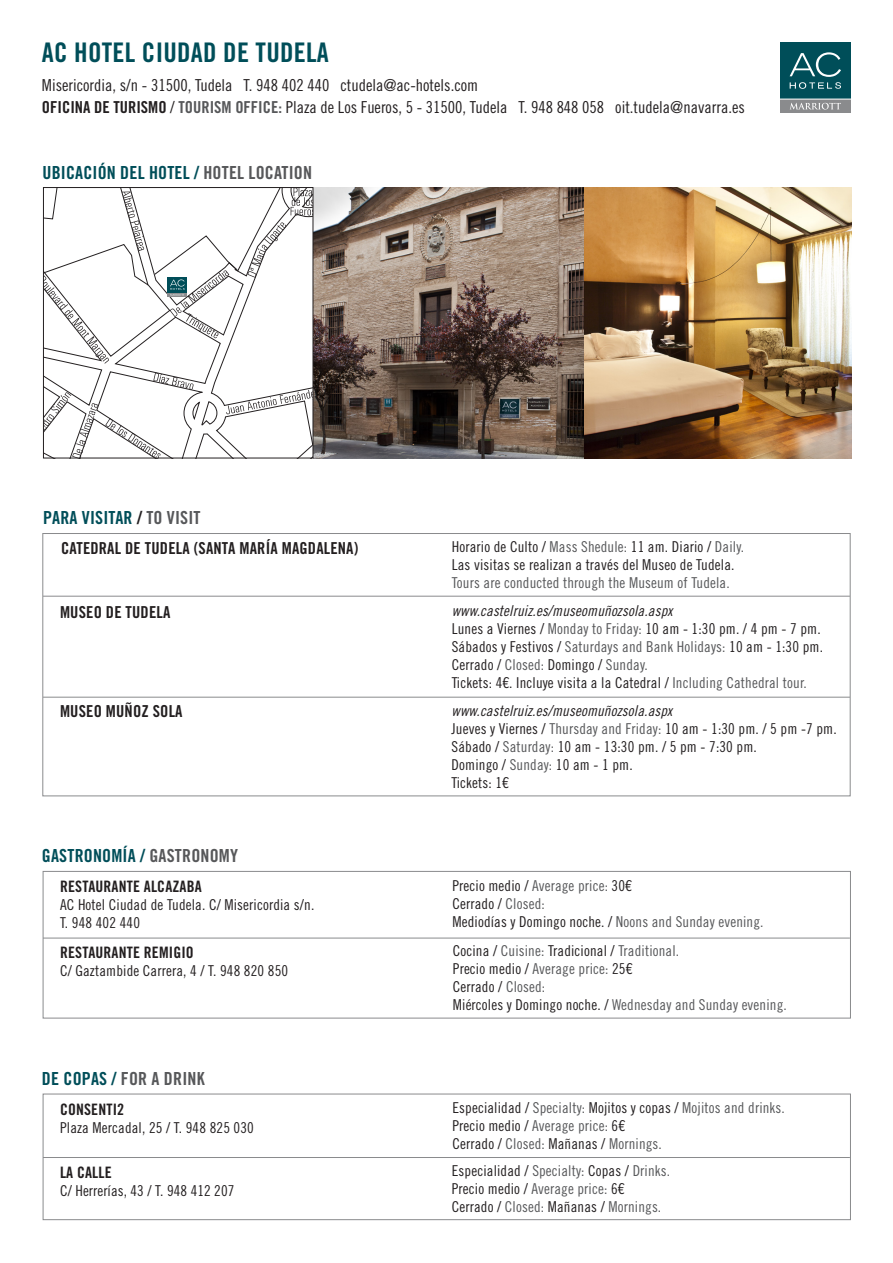
<style>
.page{position:relative;width:893px;height:1263px;background:#fff}
.page>*{position:absolute;margin:0;border:0;box-sizing:border-box;transform-origin:0 0}
.t1{font:27px "Trade Gothic LT Std Bd Cn 20";letter-spacing:.01em;color:#004e59}
.t2{font:18px "Trade Gothic LT Std Bd Cn 20";letter-spacing:.01em;color:#004e59}
.t3{font:18px "Trade Gothic LT Std Bd Cn 20";letter-spacing:.01em;color:#57585a}
.t4{font:16.5px "Trade Gothic LT Std Cn 18";color:#231f20}
.t5{font:16.5px "Trade Gothic LT Std Bd Cn 20";letter-spacing:.01em;color:#231f20}
.t6{font:15.75px "Trade Gothic LT Std Bd Cn 20";letter-spacing:.01em;color:#231f20}
.t7{font:15px "Trade Gothic LT Std Cn 18";letter-spacing:.01em;color:#231f20}
.t8{font:15px "Trade Gothic LT Std Cn 18";letter-spacing:.01em;color:#57585a}
.t9{font:15px "Trade Gothic LT Std Cn 18 Obl";letter-spacing:.01em;color:#231f20}
.s1{font-family:"Trade Gothic LT Std Bd Cn 20"}
.s2{font-family:"Trade Gothic LT Std Bd Cn 20";color:#57585a}
.s3{color:#57585a}
.s4{color:#231f20}
.s5{color:#004e59}
</style>
<div class="page">
<div style="left:42px;top:533px;width:808px;height:263px;border:1px solid #8a8b8d"></div>
<hr style="left:43px;top:596px;width:807px;height:1px;background:#8a8b8d">
<hr style="left:43px;top:697px;width:807px;height:1px;background:#8a8b8d">
<div style="left:780px;top:42px;width:70px;height:57px;background:#004e59"></div>
<svg style="left:790px;top:52px;width:51px;height:37px"></svg>
<div style="left:780px;top:99px;width:70px;height:14px;background:#8a8b8d"></div>
<svg style="left:790px;top:103px;width:51px;height:7px"></svg>
<hr style="left:777px;top:99px;width:78px;height:1px;background:#fff">
<img style="left:313px;top:187px;width:538px;height:271px">
<svg style="left:45px;top:364px;width:266px;height:92px"></svg>
<svg style="left:45px;top:392px;width:53px;height:64px"></svg>
<svg style="left:105px;top:418px;width:55px;height:38px"></svg>
<svg style="left:153px;top:372px;width:41px;height:18px"></svg>
<svg style="left:226px;top:390px;width:85px;height:24px"></svg>
<svg style="left:45px;top:189px;width:266px;height:175px"></svg>
<div style="left:43px;top:187px;width:270px;height:271px;border:1px solid #231f20"></div>
<div style="left:43px;top:871px;width:808px;height:147px;border:1px solid #8a8b8d"></div>
<hr style="left:43px;top:938px;width:807px;height:1px;background:#8a8b8d">
<div style="left:43px;top:1094px;width:808px;height:126px;border:1px solid #8a8b8d"></div>
<hr style="left:43px;top:1157px;width:807px;height:1px;background:#8a8b8d">
<p class="t1" style="left:42px;top:36px;width:288px">AC HOTEL CIUDAD DE TUDELA</p>
<p class="t4" style="left:42px;top:75px;width:438px">Misericordia, s/n - 31500, Tudela T. 948 402 440 ctudela@ac-hotels.com</p>
<p class="t4" style="left:42px;top:97px;width:704px"><span class="s1">OFICINA DE TURISMO</span> / <span class="s2">TOURISM OFFICE:</span> Plaza de Los Fueros, 5 - 31500, Tudela T. 948 848 058 oit.tudela@navarra.es</p>
<p class="t2" style="left:43px;top:161px;width:271px">UBICACIÓN DEL HOTEL / <span class="s3">HOTEL LOCATION</span></p>
<p class="t2" style="left:43px;top:507px;width:159px">PARA VISITAR <span class="s4">/</span> <span class="s3">TO VISIT</span></p>
<p class="t5" style="left:61px;top:538px;width:299px">CATEDRAL DE TUDELA (SANTA MARÍA MAGDALENA)</p>
<p class="t5" style="left:60px;top:602px;width:112px">MUSEO DE TUDELA</p>
<p class="t5" style="left:60px;top:701px;width:124px">MUSEO MUÑOZ SOLA</p>
<p class="t2" style="left:42px;top:845px;width:198px">GASTRONOMÍA / <span class="s3">GASTRONOMY</span></p>
<p class="t6" style="left:60px;top:877px;width:143px">RESTAURANTE ALCAZABA</p>
<p class="t7" style="left:60px;top:896px;width:256px">AC Hotel Ciudad de Tudela. C/ Misericordia s/n.</p>
<p class="t7" style="left:60px;top:914px;width:81px">T. 948 402 440</p>
<p class="t6" style="left:60px;top:943px;width:135px">RESTAURANTE REMIGIO</p>
<p class="t7" style="left:60px;top:962px;width:230px">C/ Gaztambide Carrera, 4 / T. 948 820 850</p>
<p class="t3" style="left:42px;top:1068px;width:164px"><span class="s5">DE COPAS /</span> FOR A DRINK</p>
<p class="t6" style="left:60px;top:1100px;width:66px">CONSENTI2</p>
<p class="t7" style="left:60px;top:1119px;width:195px">Plaza Mercadal, 25 / T. 948 825 030</p>
<p class="t6" style="left:60px;top:1162px;width:53px">LA CALLE</p>
<p class="t7" style="left:60px;top:1181px;width:176px">C/ Herrerías, 43 / T. 948 412 207</p>
<p class="t7" style="left:452px;top:538px;width:294px">Horario de Culto / <span class="s3">Mass Shedule:</span> 11 am. Diario / <span class="s3">Daily.</span></p>
<p class="t7" style="left:452px;top:556px;width:284px">Las visitas se realizan a través del Museo de Tudela.</p>
<p class="t8" style="left:452px;top:574px;width:279px">Tours are conducted through the Museum of Tudela.</p>
<p class="t9" style="left:452px;top:602px;width:222px">www.castelruiz.es/museomuñozsola.aspx</p>
<p class="t7" style="left:452px;top:620px;width:370px">Lunes a Viernes / <span class="s3">Monday to Friday:</span> 10 am - 1:30 pm. / 4 pm - 7 pm.</p>
<p class="t7" style="left:452px;top:638px;width:373px">Sábados y Festivos / <span class="s3">Saturdays and Bank Holidays:</span> 10 am - 1:30 pm.</p>
<p class="t7" style="left:452px;top:656px;width:198px">Cerrado / <span class="s3">Closed:</span> Domingo / <span class="s3">Sunday.</span></p>
<p class="t7" style="left:452px;top:674px;width:357px">Tickets: 4€. Incluye visita a la Catedral / <span class="s3">Including Cathedral tour.</span></p>
<p class="t9" style="left:452px;top:702px;width:222px">www.castelruiz.es/museomuñozsola.aspx</p>
<p class="t7" style="left:452px;top:720px;width:387px">Jueves y Viernes / <span class="s3">Thursday and Friday:</span> 10 am - 1:30 pm. / 5 pm -7 pm.</p>
<p class="t7" style="left:452px;top:738px;width:307px">Sábado / <span class="s3">Saturday:</span> 10 am - 13:30 pm. / 5 pm - 7:30 pm.</p>
<p class="t7" style="left:452px;top:756px;width:183px">Domingo / <span class="s3">Sunday:</span> 10 am - 1 pm.</p>
<p class="t7" style="left:452px;top:774px;width:59px">Tickets: 1€</p>
<p class="t7" style="left:452px;top:877px;width:181px">Precio medio / <span class="s3">Average price:</span> 30€</p>
<p class="t7" style="left:452px;top:895px;width:94px">Cerrado / <span class="s3">Closed:</span></p>
<p class="t7" style="left:452px;top:913px;width:313px">Mediodías y Domingo noche. / <span class="s3">Noons and Sunday evening.</span></p>
<p class="t8" style="left:453px;top:942px;width:228px"><span class="s4">Cocina /</span> Cuisine: <span class="s4">Tradicional /</span> Traditional.</p>
<p class="t7" style="left:453px;top:960px;width:181px">Precio medio / <span class="s3">Average price:</span> 25€</p>
<p class="t7" style="left:453px;top:978px;width:94px">Cerrado / <span class="s3">Closed:</span></p>
<p class="t8" style="left:453px;top:996px;width:335px"><span class="s4">Miércoles y Domingo noche. /</span> Wednesday and Sunday evening.</p>
<p class="t7" style="left:452px;top:1098px;width:334px">Especialidad / <span class="s3">Specialty:</span> Mojitos y copas / <span class="s3">Mojitos and drinks.</span></p>
<p class="t7" style="left:452px;top:1116px;width:174px">Precio medio / <span class="s3">Average price:</span> 6€</p>
<p class="t7" style="left:452px;top:1134px;width:211px">Cerrado / <span class="s3">Closed:</span> Mañanas / <span class="s3">Mornings.</span></p>
<p class="t7" style="left:452px;top:1161px;width:220px">Especialidad / <span class="s3">Specialty:</span> Copas / <span class="s3">Drinks.</span></p>
<p class="t7" style="left:452px;top:1179px;width:174px">Precio medio / <span class="s3">Average price:</span> 6€</p>
<p class="t7" style="left:452px;top:1197px;width:211px">Cerrado / <span class="s3">Closed:</span> Mañanas / <span class="s3">Mornings.</span></p>
</div>
